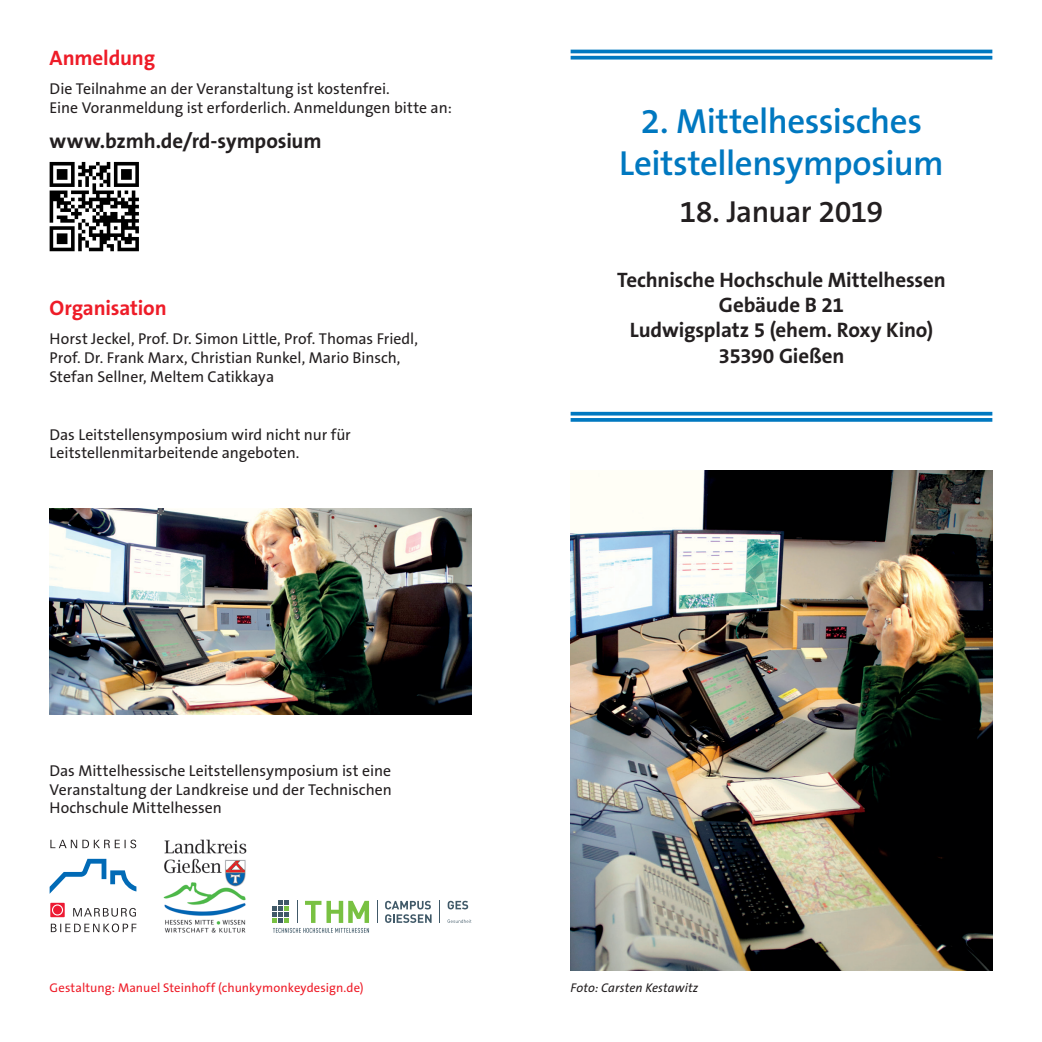
<style>
.page{position:relative;width:1042px;height:1042px;background:#fff}
.page>*{position:absolute;margin:0;border:0;box-sizing:border-box;transform-origin:0 0}
.t1{font:600 35px "The Sans B6";letter-spacing:-.01em;color:#0078c0}
.t2{font:600 30.62px "The Sans B6";letter-spacing:-.02em;color:#231f20}
.t3{font:700 21px "The Sans B7";letter-spacing:-.005em;color:#231f20}
.t4{font:700 21px "The Sans B7";letter-spacing:-.01em;color:#ee1c28}
.t5{font:15.75px/18.9px "The Sans B5 Plain";color:#231f20}
.t6{font:12.6px "The Sans B5 Plain";letter-spacing:.005em;color:#ee1c28}
.t7{font:italic 12.6px "The Sans B5 Plain";letter-spacing:.005em;color:#231f20}
</style>
<div class="page">
<svg style="left:50px;top:162px;width:89px;height:89px"></svg>
<svg style="left:51px;top:923px;width:85px;height:9px"></svg>
<svg style="left:73px;top:908px;width:63px;height:8px"></svg>
<svg style="left:50px;top:839px;width:86px;height:9px"></svg>
<svg style="left:50px;top:859px;width:86px;height:35px"></svg>
<div style="left:50px;top:903px;width:15px;height:14px;background:#ed1a33"></div>
<div style="left:52px;top:904px;width:11px;height:11px;border:1px solid #fff;border-radius:50%"></div>
<img style="left:163px;top:840px;width:84px;height:93px">
<hr style="left:570px;top:50px;width:422px;height:3px;background:#0078c0">
<hr style="left:570px;top:412px;width:422px;height:3px;background:#0078c0">
<svg style="left:570px;top:56px;width:422px;height:4px;background:#1d87c7"></svg>
<svg style="left:570px;top:418px;width:422px;height:4px;background:#1180c4"></svg>
<img style="left:570px;top:470px;width:422px;height:500px">
<img style="left:50px;top:508px;width:421px;height:206px">
<svg style="left:273px;top:901px;width:96px;height:32px"></svg>
<svg style="left:377px;top:901px;width:1px;height:22px"></svg>
<svg style="left:439px;top:901px;width:1px;height:22px"></svg>
<svg style="left:385px;top:901px;width:46px;height:22px"></svg>
<svg style="left:448px;top:901px;width:20px;height:8px"></svg>
<svg style="left:448px;top:919px;width:23px;height:4px"></svg>
<p class="t4" style="left:50px;top:47px;width:107px">Anmeldung</p>
<p class="t5" style="left:50px;top:80px;width:404px">Die Teilnahme an der Veranstaltung ist kostenfrei.<br>Eine Voranmeldung ist erforderlich. Anmeldungen bitte an:</p>
<p class="t3" style="left:50px;top:130px;width:273px">www.bzmh.de/rd-symposium</p>
<p class="t4" style="left:50px;top:297px;width:119px">Organisation</p>
<p class="t5" style="left:50px;top:330px;width:370px">Horst Jeckel, Prof. Dr. Simon Little, Prof. Thomas Friedl,<br>Prof. Dr. Frank Marx, Christian Runkel, Mario Binsch,<br>Stefan Sellner, Meltem Catikkaya</p>
<p class="t5" style="left:50px;top:425px;width:303px">Das Leitstellensymposium wird nicht nur für<br>Leitstellenmitarbeitende angeboten.</p>
<p class="t5" style="left:50px;top:761px;width:344px;text-align:justify">Das Mittelhessische Leitstellensymposium ist eine Veranstaltung der Landkreise und der Technischen Hochschule Mittelhessen</p>
<p class="t1" style="left:641px;top:103px;width:283px">2. Mittelhessisches</p>
<p class="t1" style="left:619px;top:145px;width:326px">Leitstellensymposium</p>
<p class="t2" style="left:679px;top:196px;width:205px">18. Januar 2019</p>
<p class="t3" style="left:617px;top:269px;width:330px">Technische Hochschule Mittelhessen</p>
<p class="t3" style="left:719px;top:294px;width:127px">Gebäude B 21</p>
<p class="t3" style="left:630px;top:319px;width:305px">Ludwigsplatz 5 (ehem. Roxy Kino)</p>
<p class="t3" style="left:718px;top:344px;width:128px">35390 Gießen</p>
<p class="t6" style="left:50px;top:981px;width:316px">Gestaltung: Manuel Steinhoff (chunkymonkeydesign.de)</p>
<p class="t7" style="left:570px;top:981px;width:129px">Foto: Carsten Kestawitz</p>
</div>
